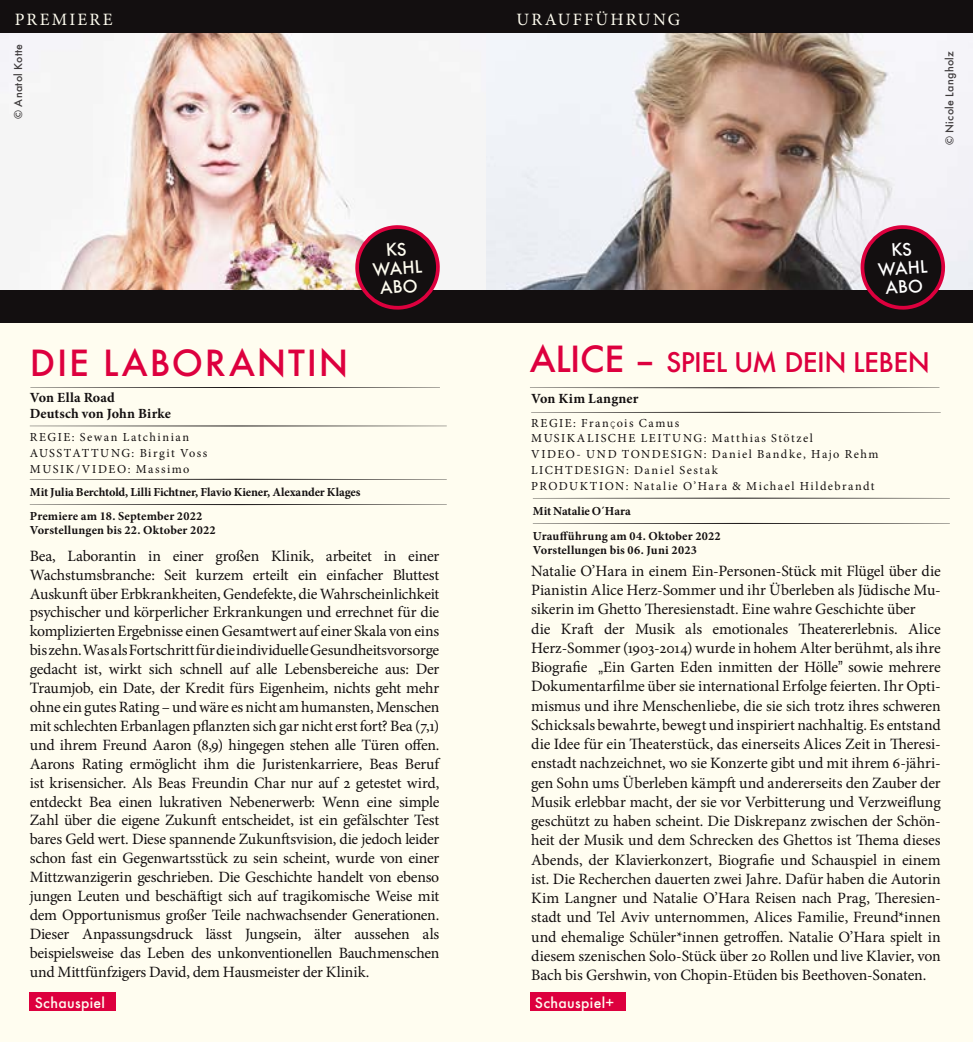
<style>
.page{position:relative;width:973px;height:1042px;background:#fff}
.page>*{position:absolute;margin:0;border:0;box-sizing:border-box;transform-origin:0 0}
.t1{font:500 35px "Futura";letter-spacing:.05em;color:#dd003e}
.t2{font:500 26.25px "Futura";letter-spacing:-.02em;color:#dd003e}
.t3{font:17.32px "Minion Pro";letter-spacing:.125em;color:#fffdf0}
.t4{font:500 16.8px/18.6px "Futura";color:#fffdf0;text-align:center}
.t5{font:500 16.8px/18.6px "Futura";color:#fff;text-align:center}
.t6{font:15.75px/18.9px "Minion Pro";letter-spacing:-.01em;color:#130f10;text-align:justify}
.t7{font:700 14px/16.8px "Minion Pro";letter-spacing:.01em;color:#130f10}
.t8{font:500 14px "Futura";letter-spacing:.02em;color:#fffdf0}
.t9{font:12.25px/15.8px "Minion Pro";letter-spacing:.12em;color:#130f10}
.t10{font:700 12.25px/23.8px "Minion Pro";letter-spacing:.005em;color:#130f10}
.t11{font:500 10.5px "Futura";letter-spacing:.035em;color:#130f10}
.s1{font-size:35px}
.s2{font-family:"Cloud";font-weight:300;font-size:10.5px}
.s3{font-family:"Cloud";font-weight:300}
</style>
<div class="page">
<div style="left:0;top:0;width:972px;height:1042px;background:#fffdf0"></div>
<img style="left:0;top:32px;width:972px;height:258px">
<div style="left:0;top:0;width:972px;height:32px;background:#130f10"></div>
<div style="left:0;top:290px;width:972px;height:32px;background:#130f10"></div>
<svg style="left:355px;top:225px;width:84px;height:85px"></svg>
<svg style="left:30px;top:387px;width:410px;height:1px"></svg>
<svg style="left:30px;top:425px;width:416px;height:1px"></svg>
<svg style="left:30px;top:479px;width:416px;height:1px"></svg>
<div style="left:30px;top:992px;width:86px;height:19px;background:#dd003e"></div>
<svg style="left:30px;top:504px;width:416px;height:1px"></svg>
<svg style="left:530px;top:387px;width:409px;height:1px"></svg>
<div style="left:530px;top:992px;width:95px;height:19px;background:#dd003e"></div>
<svg style="left:531px;top:412px;width:409px;height:1px"></svg>
<svg style="left:532px;top:498px;width:417px;height:1px"></svg>
<svg style="left:532px;top:523px;width:417px;height:1px"></svg>
<svg style="left:860px;top:225px;width:84px;height:85px"></svg>
<p class="t3" style="left:15px;top:8px;width:99px">PREMIERE</p>
<p class="t11" style="left:11px;top:119px;width:77px;rotate:-90deg">© Anatol Kotte</p>
<p class="t4" style="left:371px;top:242px;width:51px;rotate:-4deg">KS<br>WAHL<br>ABO</p>
<h1 class="t1" style="left:30px;top:339px;width:320px">DIE LABORANTIN</h1>
<p class="t7" style="left:30px;top:388px;width:143px">Von Ella Road<br>Deutsch von John Birke</p>
<p class="t9" style="left:30px;top:429px;width:179px">REGIE: Sewan Latchinian<br>AUSSTATTUNG: Birgit Voss<br>MUSIK/VIDEO: Massimo</p>
<p class="t10" style="left:30px;top:480px;width:332px">Mit Julia Berchtold, Lilli Fichtner, Flavio Kiener, Alexander Klages<br>Premiere am 18. September 2022</p>
<p class="t10" style="left:30px;top:518px;width:187px">Vorstellungen bis 22. Oktober 2022</p>
<p class="t6" style="left:30px;top:546px;width:411px">Bea, Laborantin in einer großen Klinik, arbeitet in einer Wachstumsbranche: Seit kurzem erteilt ein einfacher Bluttest Auskunft über Erbkrankheiten, Gendefekte, die Wahrscheinlichkeit psychischer und körperlicher Erkrankungen und errechnet für die komplizierten Ergebnisse einen Gesamtwert auf einer Skala von eins bis zehn. Was als Fortschritt für die individuelle Gesundheitsvorsorge gedacht ist, wirkt sich schnell auf alle Lebensbereiche aus: Der Traumjob, ein Date, der Kredit fürs Eigenheim, nichts geht mehr ohne ein gutes Rating – und wäre es nicht am humansten, Menschen mit schlechten Erbanlagen pflanzten sich gar nicht erst fort? Bea (7,1) und ihrem Freund Aaron (8,9) hingegen stehen alle Türen offen.<br>Aarons Rating ermöglicht ihm die Juristenkarriere, Beas Beruf ist krisensicher. Als Beas Freundin Char nur auf 2 getestet wird, entdeckt Bea einen lukrativen Nebenerwerb: Wenn eine simple Zahl über die eigene Zukunft entscheidet, ist ein gefälschter Test bares Geld wert. Diese spannende Zukunftsvision, die jedoch leider schon fast ein Gegenwartsstück zu sein scheint, wurde von einer Mittzwanzigerin geschrieben. Die Geschichte handelt von ebenso jungen Leuten und beschäftigt sich auf tragikomische Weise mit dem Opportunismus großer Teile nachwachsender Generationen.<br>Dieser Anpassungsdruck lässt Jungsein, älter aussehen als beispielsweise das Leben des unkonventionellen Bauchmenschen und Mittfünfzigers David, dem Hausmeister der Klinik.</p>
<p class="t8" style="left:35px;top:992px;width:72px">Schauspiel</p>
<p class="t3" style="left:516px;top:8px;width:165px">URAUFFÜHRUNG</p>
<p class="t11" style="left:942px;top:145px;width:96px;rotate:-90deg">© Nicole Langholz</p>
<p class="t5" style="left:876px;top:242px;width:51px;rotate:-4deg">KS<br>WAHL<br>ABO</p>
<h2 class="t2" style="left:530px;top:345px;width:401px"><span class="s1">ALICE –</span> SPIEL UM DEIN LEBEN</h2>
<p class="t7" style="left:531px;top:390px;width:109px">Von Kim Langner</p>
<p class="t9" style="left:531px;top:415px;width:349px">REGIE: Fran<span class="s2">ç</span>ois Camus<br>MUSIKALISCHE LEITUNG: Matthias Stötzel<br>VIDEO- UND TONDESIGN: Daniel Bandke, Hajo Rehm LICHTDESIGN: Daniel Sestak<br>PRODUKTION: Natalie O’Hara &amp; Michael Hildebrandt</p>
<p class="t10" style="left:532px;top:498px;width:189px;line-height:25px">Mit Natalie O´Hara<br>Uraufführung am 04. Oktober 2022</p>
<p class="t10" style="left:532px;top:538px;width:165px">Vorstellungen bis 06. Juni 2023</p>
<p class="t6" style="left:531px;top:561px;width:411px;text-align:left">Natalie O’Hara in einem Ein-Personen-Stück mit Flügel über die Pianistin Alice Herz-Sommer und ihr Überleben als Jüdische Mu&shy;sikerin im Ghetto Theresienstadt. Eine wahre Geschichte über<br>die Kraft der Musik als emotionales Theatererlebnis. Alice Herz-Sommer (1903-2014) wurde in hohem Alter berühmt, als ihre Biografie <span class="s3">„</span>Ein Garten Eden inmitten der Hölle<span class="s3">”</span> sowie mehrere Dokumentarfilme über sie international Erfolge feierten. Ihr Opti&shy;mismus und ihre Menschenliebe, die sie sich trotz ihres schweren Schicksals bewahrte, bewegt und inspiriert nachhaltig. Es entstand die Idee für ein Theaterstück, das einerseits Alices Zeit in Theresi&shy;enstadt nachzeichnet, wo sie Konzerte gibt und mit ihrem 6-jähri&shy;gen Sohn ums Überleben kämpft und andererseits den Zauber der Musik erlebbar macht, der sie vor Verbitterung und Verzweiflung geschützt zu haben scheint. Die Diskrepanz zwischen der Schön&shy;heit der Musik und dem Schrecken des Ghettos ist Thema dieses Abends, der Klavierkonzert, Biografie und Schauspiel in einem ist. Die Recherchen dauerten zwei Jahre. Dafür haben die Autorin Kim Langner und Natalie O’Hara Reisen nach Prag, Theresien&shy;stadt und Tel Aviv unternommen, Alices Familie, Freund*innen und ehemalige Schüler*innen getroffen. Natalie O’Hara spielt in diesem szenischen Solo-Stück über 20 Rollen und live Klavier, von Bach bis Gershwin, von Chopin-Etüden bis Beethoven-Sonaten.</p>
<p class="t8" style="left:535px;top:992px;width:81px">Schauspiel+</p>
</div>
